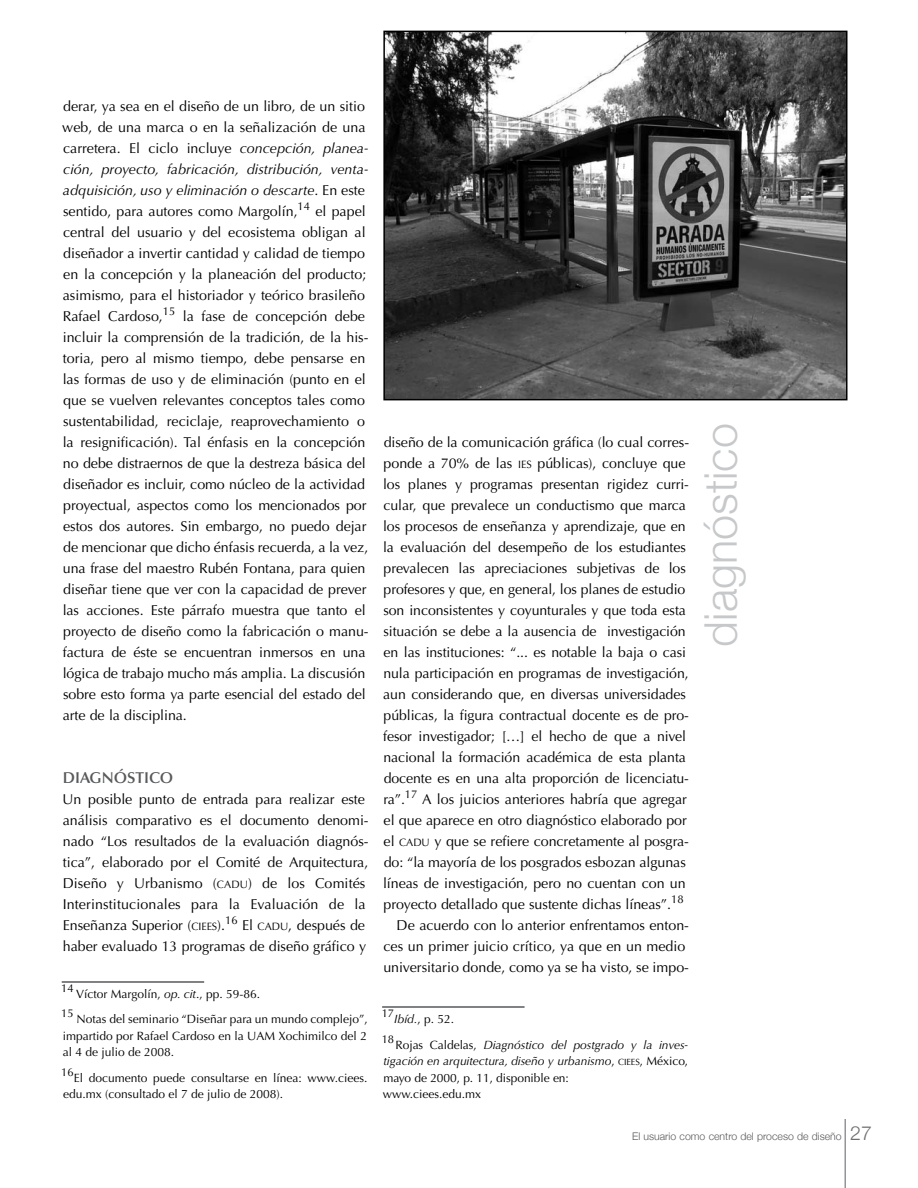
<style>
.page{position:relative;width:918px;height:1188px;background:#fff}
.page>*{position:absolute;margin:0;border:0;box-sizing:border-box;transform-origin:0 0}
.t1{font:300 45px "Helvetica Neue";color:#c6c8ca}
.t2{font:600 15.75px "Optima LT Std";color:#58595b}
.t3{font:14.25px/21px "Optima LT Std";letter-spacing:-.005em;color:#000}
.t4{font:12px/16.5px "Optima LT Std";color:#000;text-align:justify}
.t5{font:italic 12px/16.5px "Optima LT Std";letter-spacing:-.005em;color:#000}
.t6{font:11.25px "Optima LT Std";color:#000}
.t7{font:300 10.5px "Helvetica Neue";color:#58595b}
.s1{font-style:italic}
.s2{font-size:10.65px}
.s3{font-style:normal}
.s4{font-style:normal;font-size:9px}
.s5{font-size:19.5px;color:#6d6f71}
</style>
<div class="page">
<hr style="left:844px;top:1119px;width:2px;height:69px;background:#939598">
<hr style="left:62px;top:981px;width:142px;height:2px;background:#58595b">
<hr style="left:382px;top:1006px;width:143px;height:2px;background:#58595b">
<img style="left:386px;top:34px;width:459px;height:363px">
<div style="left:383px;top:31px;width:465px;height:369px;border:2px solid #000"></div>
<p class="t3" style="left:62px;top:96px;width:308px">derar, ya sea en el diseño de un libro, de un sitio web, de una marca o en la señalización de una carretera. El ciclo incluye <span class="s1">concepción, planea&shy;ción, proyecto, fabricación, distribución, venta&shy;adquisición, uso y eliminación o descarte</span>. En este sentido, para autores como Margolín,<sup>14</sup> el papel central del usuario y del ecosistema obligan al diseñador a invertir cantidad y calidad de tiempo en la concepción y la planeación del producto; asimismo, para el historiador y teórico brasileño Rafael Cardoso,<sup>15</sup> la fase de concepción debe incluir la comprensión de la tradición, de la his&shy;toria, pero al mismo tiempo, debe pensarse en las formas de uso y de eliminación (punto en el que se vuelven relevantes conceptos tales como sustentabilidad, reciclaje, reaprovechamiento o la resignificación). Tal énfasis en la concepción no debe distraernos de que la destreza básica del diseñador es incluir, como núcleo de la actividad proyectual, aspectos como los mencionados por estos dos autores. Sin embargo, no puedo dejar de mencionar que dicho énfasis recuerda, a la vez, una frase del maestro Rubén Fontana, para quien diseñar tiene que ver con la capacidad de prever las acciones. Este párrafo muestra que tanto el proyecto de diseño como la fabricación o manu&shy;factura de éste se encuentran inmersos en una lógica de trabajo mucho más amplia. La discusión sobre esto forma ya parte esencial del estado del arte de la disciplina.</p>
<p class="t2" style="left:63px;top:769px;width:74px">DIAGNÓSTIC</p>
<p class="t2" style="left:160px;top:769px;width:15px">O</p>
<p class="t3" style="left:63px;top:789px;width:308px">Un posible punto de entrada para realizar este análisis comparativo es el documento denomi&shy;nado “Los resultados de la evaluación diagnós&shy;tica”, elaborado por el Comité de Arquitectura, Diseño y Urbanismo (<span class="s2">CADU</span>) de los Comités Interinstitucionales para la Evaluación de la Enseñanza Superior (<span class="s2">CIEES</span>).<sup>16</sup> El <span class="s2">CADU</span>, después de haber evaluado 13 programas de diseño gráfico y</p>
<p class="t6" style="left:61px;top:982px;width:14px">14</p>
<p class="t4" style="left:76px;top:986px;width:186px">Víctor Margolín, <span class="s1">op. cit</span>., pp. 59-86.</p>
<p class="t6" style="left:61px;top:1007px;width:14px">15</p>
<p class="t4" style="left:63px;top:1011px;width:307px;text-indent:14px">Notas del seminario “Diseñar para un mundo complejo”, impartido por Rafael Cardoso en la UAM Xochimilco del 2 al 4 de julio de 2008.</p>
<p class="t6" style="left:61px;top:1065px;width:14px">16</p>
<p class="t4" style="left:63px;top:1069px;width:306px;text-indent:11px">El documento puede consultarse en línea: www.ciees. edu.mx (consultado el 7 de julio de 2008).</p>
<p class="t3" style="left:384px;top:432px;width:307px">diseño de la comunicación gráfica (lo cual corres-</p>
<p class="t3" style="left:384px;top:453px;width:303px">ponde a 70% de las <span class="s2">IES</span> públicas), concluye que</p>
<p class="t3" style="left:383px;top:474px;width:307px">los planes y programas presentan rigidez curri-</p>
<p class="t3" style="left:384px;top:495px;width:304px">cular, que prevalece un conductismo que marca</p>
<p class="t3" style="left:383px;top:516px;width:304px">los procesos de enseñanza y aprendizaje, que en</p>
<p class="t3" style="left:383px;top:537px;width:304px">la evaluación del desempeño de los estudiantes</p>
<p class="t3" style="left:384px;top:558px;width:304px">prevalecen las apreciaciones subjetivas de los</p>
<p class="t3" style="left:384px;top:579px;width:303px">profesores y que, en general, los planes de estudio</p>
<p class="t3" style="left:383px;top:600px;width:304px">son inconsistentes y coyunturales y que toda esta</p>
<p class="t3" style="left:383px;top:621px;width:304px">situación se debe a la ausencia de investigación</p>
<p class="t3" style="left:384px;top:642px;width:304px">en las instituciones: “... es notable la baja o casi</p>
<p class="t3" style="left:383px;top:663px;width:307px">nula participación en programas de investigación,</p>
<p class="t3" style="left:383px;top:684px;width:304px">aun considerando que, en diversas universidades</p>
<p class="t3" style="left:384px;top:705px;width:307px">públicas, la figura contractual docente es de pro-</p>
<p class="t3" style="left:383px;top:726px;width:304px">fesor investigador; […] el hecho de que a nivel</p>
<p class="t3" style="left:383px;top:747px;width:304px">nacional la formación académica de esta planta</p>
<p class="t3" style="left:384px;top:768px;width:307px">docente es en una alta proporción de licenciatu-</p>
<p class="t3" style="left:383px;top:789px;width:305px">ra”.<sup>17</sup> A los juicios anteriores habría que agregar</p>
<p class="t3" style="left:384px;top:810px;width:305px">el que aparece en otro diagnóstico elaborado por</p>
<p class="t3" style="left:384px;top:831px;width:307px">el <span class="s2">CADU</span> y que se refiere concretamente al posgra-</p>
<p class="t3" style="left:384px;top:852px;width:304px">do: “la mayoría de los posgrados esbozan algunas</p>
<p class="t3" style="left:383px;top:873px;width:304px">líneas de investigación, pero no cuentan con un</p>
<p class="t3" style="left:384px;top:894px;width:302px">proyecto detallado que sustente dichas líneas”.<sup>18</sup></p>
<p class="t3" style="left:397px;top:915px;width:294px">De acuerdo con lo anterior enfrentamos enton-</p>
<p class="t3" style="left:384px;top:936px;width:303px">ces un primer juicio crítico, ya que en un medio</p>
<p class="t3" style="left:383px;top:957px;width:307px">universitario donde, como ya se ha visto, se impo-</p>
<p class="t6" style="left:382px;top:1007px;width:14px">17</p>
<p class="t4" style="left:394px;top:1011px;width:62px"><span class="s1">Ibíd.</span>, p. 52.</p>
<p class="t6" style="left:382px;top:1032px;width:14px">18</p>
<p class="t5" style="left:383px;top:1036px;width:307px;text-indent:13px"><span class="s3">Rojas Caldelas,</span> Diagnóstico del postgrado y la inves&shy;tigación en arquitectura, diseño y urbanismo<span class="s3">,</span> <span class="s4">CIEES</span><span class="s3">, México, mayo de 2000, p. 11, disponible en:<br>www.ciees.edu.mx</span></p>
<p class="t1" style="left:693px;top:647px;width:225px;rotate:-90deg">diagnóstico</p>
<p class="t7" style="left:632px;top:1130px;width:241px">El usuario como centro del proceso de diseño <span class="s5">27</span></p>
</div>
